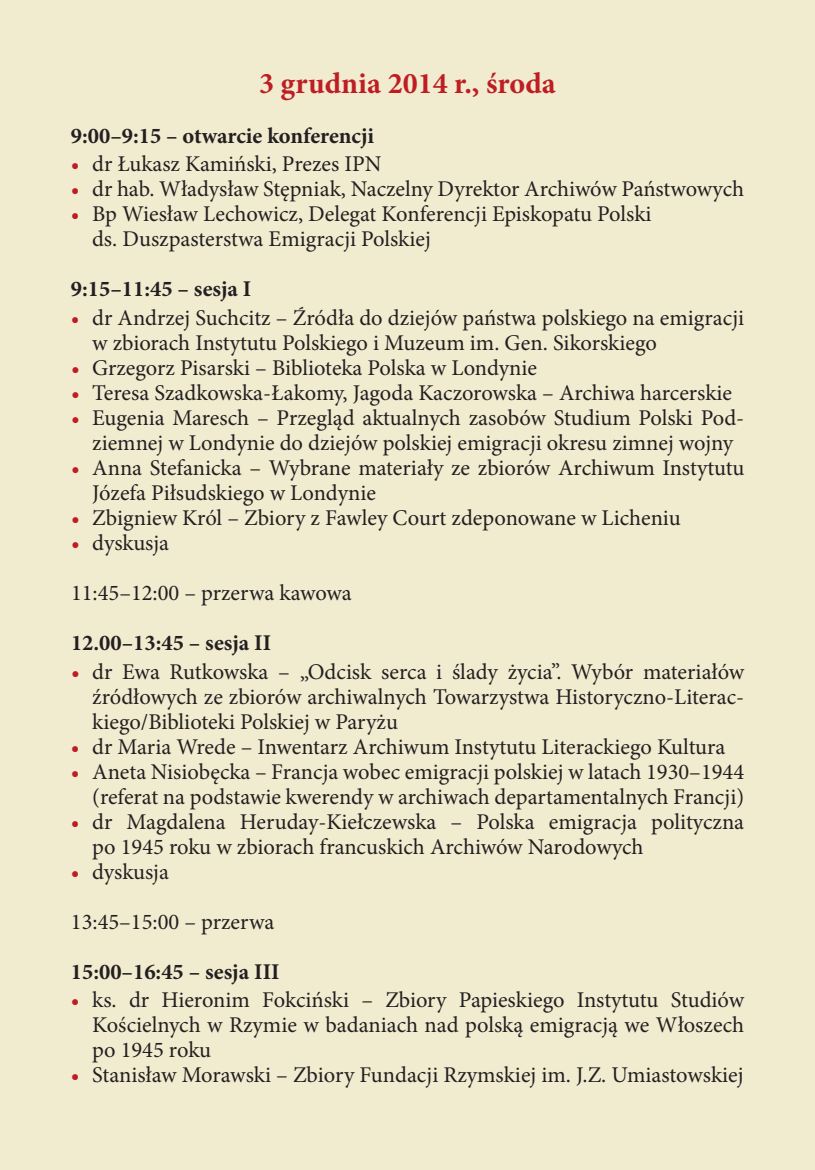
<style>
.page{position:relative;width:815px;height:1170px;background:#fff}
.page>*{position:absolute;margin:0;border:0;box-sizing:border-box;transform-origin:0 0}
.t1{font:700 30px "Minion Pro";color:#be1e23}
.t2{font:22.5px/25px "Minion Pro";color:#231f20}
.t3{font:700 22.5px "Minion Pro";color:#231f20}
.s1{color:#be1e23}
</style>
<div class="page">
<div style="left:0;top:0;width:815px;height:1169px;background:#f1ebd0"></div>
<h1 class="t1" style="left:259px;top:62px;width:298px">3 grudnia 2014 r., środa</h1>
<p class="t3" style="left:71px;top:120px;width:305px">9:00–9:15 – otwarcie konferencji</p>
<p class="t2" style="left:71px;top:152px;width:312px"><span class="s1">•</span> dr Łukasz Kamiński, Prezes IPN</p>
<p class="t2" style="left:71px;top:177px;width:675px"><span class="s1">•</span> dr hab. Władysław Stępniak, Naczelny Dyrektor Archiwów Państwowych</p>
<p class="t2" style="left:92px;top:202px;width:561px;text-indent:-21px"><span class="s1">•</span> Bp Wiesław Lechowicz, Delegat Konferencji Episkopatu Polski ds. Duszpasterstwa Emigracji Polskiej</p>
<p class="t3" style="left:71px;top:273px;width:182px">9:15–11:45 – sesja I</p>
<p class="t2" style="left:92px;top:305px;width:653px;text-indent:-21px"><span class="s1">•</span> dr Andrzej Suchcitz – Źródła do dziejów państwa polskiego na emigracji w zbiorach Instytutu Polskiego i Muzeum im. Gen. Sikorskiego</p>
<p class="t2" style="left:71px;top:355px;width:468px"><span class="s1">•</span> Grzegorz Pisarski – Biblioteka Polska w Londynie</p>
<p class="t2" style="left:71px;top:380px;width:663px"><span class="s1">•</span> Teresa Szadkowska-Łakomy, Jagoda Kaczorowska – Archiwa harcerskie</p>
<p class="t2" style="left:71px;top:405px;width:675px;text-align:center"><span class="s1">•</span> Eugenia Maresch – Przegląd aktualnych zasobów Studium Polski Pod&shy;ziemnej w Londynie do dziejów polskiej emigracji okresu zimnej wojny</p>
<p class="t2" style="left:92px;top:455px;width:653px;text-indent:-21px"><span class="s1">•</span> Anna Stefanicka – Wybrane materiały ze zbiorów Archiwum Instytutu<br>Józefa Piłsudskiego w Londynie</p>
<p class="t2" style="left:71px;top:505px;width:611px"><span class="s1">•</span> Zbigniew Król – Zbiory z Fawley Court zdeponowane w Licheniu</p>
<p class="t2" style="left:71px;top:530px;width:100px"><span class="s1">•</span> dyskusja</p>
<p class="t2" style="left:71px;top:580px;width:282px">11:45–12:00 – przerwa kawowa</p>
<p class="t3" style="left:71px;top:627px;width:202px">12.00–13:45 – sesja II</p>
<p class="t2" style="left:92px;top:659px;width:653px;text-align:justify;text-indent:-21px"><span class="s1">•</span> dr Ewa Rutkowska – „Odcisk serca i ślady życia”. Wybór materiałów źródłowych ze zbiorów archiwalnych Towarzystwa Historyczno-Literac&shy;kiego/Biblioteki Polskiej w Paryżu</p>
<p class="t2" style="left:71px;top:734px;width:656px"><span class="s1">•</span> dr Maria Wrede – Inwentarz Archiwum Instytutu Literackiego Kultura</p>
<p class="t2" style="left:71px;top:759px;width:675px;text-align:right"><span class="s1">•</span> Aneta Nisiobęcka – Francja wobec emigracji polskiej w latach 1930–1944 (referat na podstawie kwerendy w archiwach departamentalnych Francji)</p>
<p class="t2" style="left:92px;top:809px;width:653px;text-indent:-21px"><span class="s1">•</span> dr Magdalena Heruday-Kiełczewska – Polska emigracja polityczna po 1945 roku w zbiorach francuskich Archiwów Narodowych</p>
<p class="t2" style="left:71px;top:859px;width:100px"><span class="s1">•</span> dyskusja</p>
<p class="t2" style="left:71px;top:909px;width:205px">13:45–15:00 – przerwa</p>
<p class="t3" style="left:71px;top:955px;width:210px">15:00–16:45 – sesja III</p>
<p class="t2" style="left:92px;top:987px;width:654px;text-align:justify;text-indent:-21px"><span class="s1">•</span> ks. dr Hieronim Fokciński – Zbiory Papieskiego Instytutu Studiów Kościelnych w Rzymie w badaniach nad polską emigracją we Włoszech po 1945 roku</p>
<p class="t2" style="left:71px;top:1062px;width:674px"><span class="s1">•</span> Stanisław Morawski – Zbiory Fundacji Rzymskiej im. J.Z. Umiastowskiej</p>
</div>
